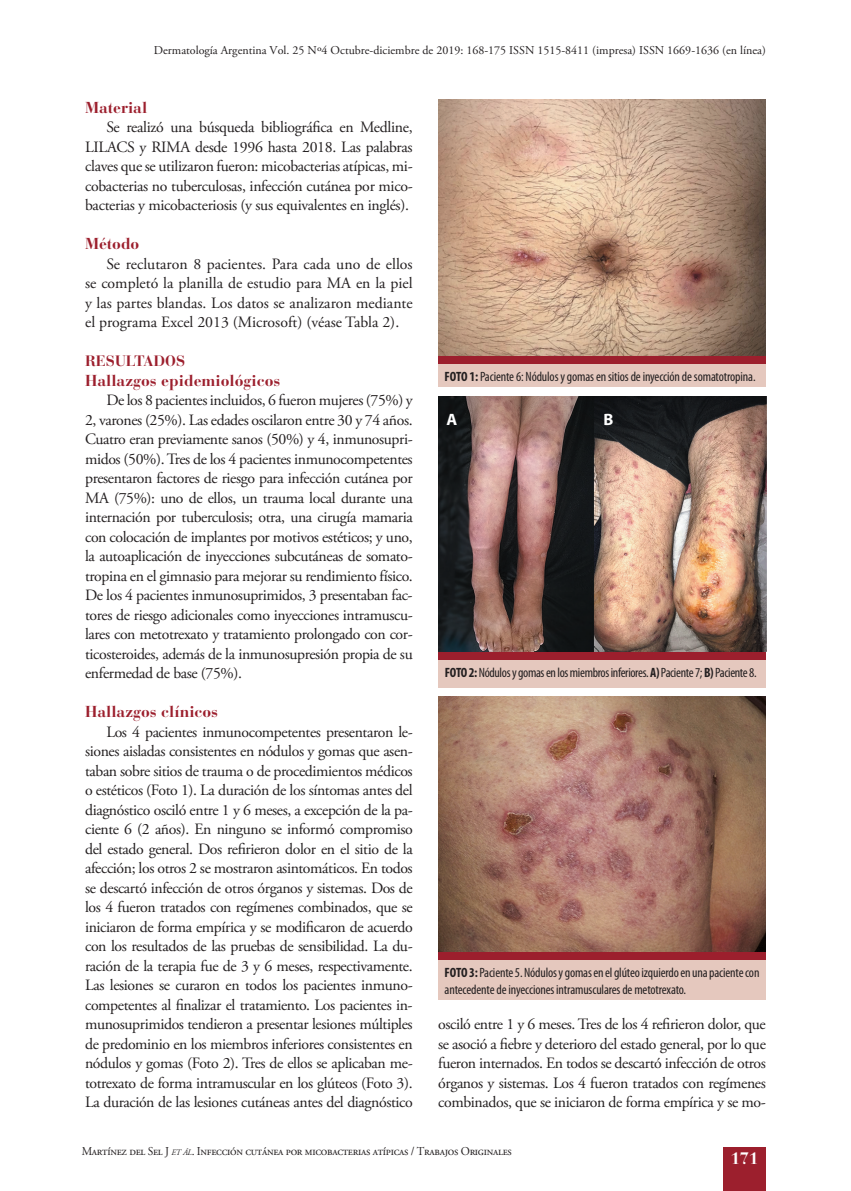
<style>
.page{position:relative;width:851px;height:1191px;background:#fff}
.page>*{position:absolute;margin:0;border:0;box-sizing:border-box;transform-origin:0 0}
.t1{font:700 16.5px "Bauer Bodoni Std";color:#fff}
.t2{font:700 16.5px "Myriad Pro";color:#fff}
.t3{font:15.75px/19.5px "Adobe Garamond Pro";letter-spacing:-.025em;color:#231f20;text-align:justify}
.t4{font:700 15.75px "Bauer Bodoni Std";color:#9c1f2d}
.t5{font:700 15px "Bauer Bodoni Std";color:#9c1f2d}
.t6{font:condensed 13.5px/16.2px "Myriad Pro";letter-spacing:-.01em;color:#231f20}
.t7{font:12px "Adobe Garamond Pro";color:#231f20}
.t8{font:12px "Adobe Garamond Pro";letter-spacing:-.025em;color:#231f20;scale:.96 1}
.s1{font-weight:700}
.s2{font-style:italic;font-size:8.4px}
</style>
<div class="page">
<div style="left:723px;top:1146px;width:42px;height:45px;background:#9c1f2d"></div>
<div style="left:438px;top:355px;width:327px;height:9px;background:#9c1f2d"></div>
<div style="left:438px;top:364px;width:327px;height:23px;background:#e5c8be"></div>
<img style="left:438px;top:100px;width:327px;height:255px">
<div style="left:438px;top:651px;width:328px;height:9px;background:#9c1f2d"></div>
<div style="left:438px;top:660px;width:328px;height:27px;background:#e5c8be"></div>
<img style="left:438px;top:396px;width:328px;height:255px">
<div style="left:438px;top:952px;width:327px;height:9px;background:#9c1f2d"></div>
<div style="left:438px;top:961px;width:327px;height:39px;background:#e5c8be"></div>
<img style="left:438px;top:696px;width:327px;height:256px">
<p class="t7" style="left:154px;top:43px;width:613px">Dermatología Argentina Vol. 25 Nº4 Octubre-diciembre de 2019: 168-175 ISSN 1515-8411 (impresa) ISSN 1669-1636 (en línea)</p>
<p class="t4" style="left:85px;top:98px;width:64px">Material</p>
<p class="t3" style="left:85px;top:118px;width:329px;text-indent:21px">Se realizó una búsqueda bibliográfica en Medline, LILACS y RIMA desde 1996 hasta 2018. Las palabras claves que se utilizaron fueron: micobacterias atípicas, mi&shy;cobacterias no tuberculosas, infección cutánea por mico&shy;bacterias y micobacteriosis (y sus equivalentes en inglés).</p>
<p class="t4" style="left:85px;top:234px;width:56px">Método</p>
<p class="t3" style="left:85px;top:254px;width:329px;text-indent:21px">Se reclutaron 8 pacientes. Para cada uno de ellos se completó la planilla de estudio para MA en la piel y las partes blandas. Los datos se analizaron mediante el programa Excel 2013 (Microsoft) (véase Tabla 2).</p>
<p class="t5" style="left:85px;top:352px;width:102px">RESULTADOS</p>
<p class="t4" style="left:85px;top:371px;width:197px">Hallazgos epidemiológicos</p>
<p class="t3" style="left:85px;top:391px;width:329px;text-indent:21px">De los 8 pacientes incluidos, 6 fueron mujeres (75%) y 2, varones (25%). Las edades oscilaron entre 30 y 74 años.<br>Cuatro eran previamente sanos (50%) y 4, inmunosupri&shy;midos (50%). Tres de los 4 pacientes inmunocompetentes presentaron factores de riesgo para infección cutánea por MA (75%): uno de ellos, un trauma local durante una internación por tuberculosis; otra, una cirugía mamaria con colocación de implantes por motivos estéticos; y uno, la autoaplicación de inyecciones subcutáneas de somato&shy;tropina en el gimnasio para mejorar su rendimiento físico.<br>De los 4 pacientes inmunosuprimidos, 3 presentaban fac&shy;tores de riesgo adicionales como inyecciones intramuscu&shy;lares con metotrexato y tratamiento prolongado con cor&shy;ticosteroides, además de la inmunosupresión propia de su enfermedad de base (75%).</p>
<p class="t4" style="left:85px;top:702px;width:135px">Hallazgos clínicos</p>
<p class="t3" style="left:85px;top:722px;width:329px;text-indent:21px">Los 4 pacientes inmunocompetentes presentaron le&shy;siones aisladas consistentes en nódulos y gomas que asen&shy;taban sobre sitios de trauma o de procedimientos médicos o estéticos (Foto 1). La duración de los síntomas antes del diagnóstico osciló entre 1 y 6 meses, a excepción de la pa&shy;ciente 6 (2 años). En ninguno se informó compromiso del estado general. Dos refirieron dolor en el sitio de la afección; los otros 2 se mostraron asintomáticos. En todos se descartó infección de otros órganos y sistemas. Dos de los 4 fueron tratados con regímenes combinados, que se iniciaron de forma empírica y se modificaron de acuerdo con los resultados de las pruebas de sensibilidad. La du&shy;ración de la terapia fue de 3 y 6 meses, respectivamente.<br>Las lesiones se curaron en todos los pacientes inmuno&shy;competentes al finalizar el tratamiento. Los pacientes in&shy;munosuprimidos tendieron a presentar lesiones múltiples de predominio en los miembros inferiores consistentes en nódulos y gomas (Foto 2). Tres de ellos se aplicaban me&shy;totrexato de forma intramuscular en los glúteos (Foto 3).<br>La duración de las lesiones cutáneas antes del diagnóstico</p>
<p class="t6" style="left:444px;top:368px;width:312px"><span class="s1">FOTO 1:</span> Paciente 6: Nódulos y gomas en sitios de inyección de somatotropina.</p>
<p class="t2" style="left:446px;top:408px;width:12px">A</p>
<p class="t2" style="left:603px;top:408px;width:11px">B</p>
<p class="t6" style="left:445px;top:664px;width:313px"><span class="s1">FOTO 2:</span> Nódulos y gomas en los miembros inferiores. <span class="s1">A)</span> Paciente 7; <span class="s1">B)</span> Paciente 8.</p>
<p class="t6" style="left:444px;top:964px;width:316px"><span class="s1">FOTO 3:</span> Paciente 5. Nódulos y gomas en el glúteo izquierdo en una paciente con antecedente de inyecciones intramusculares de metotrexato.</p>
<p class="t3" style="left:438px;top:1015px;width:329px">osciló entre 1 y 6 meses. Tres de los 4 refirieron dolor, que se asoció a fiebre y deterioro del estado general, por lo que fueron internados. En todos se descartó infección de otros órganos y sistemas. Los 4 fueron tratados con regímenes combinados, que se iniciaron de forma empírica y se mo-</p>
<p class="t8" style="left:82px;top:1144px;width:449px">Martínez del Sel J <span class="s2">et ál</span>. Infección cutánea por micobacterias atípicas / Trabajos Originales</p>
<p class="t1" style="left:730px;top:1148px;width:29px">171</p>
</div>
